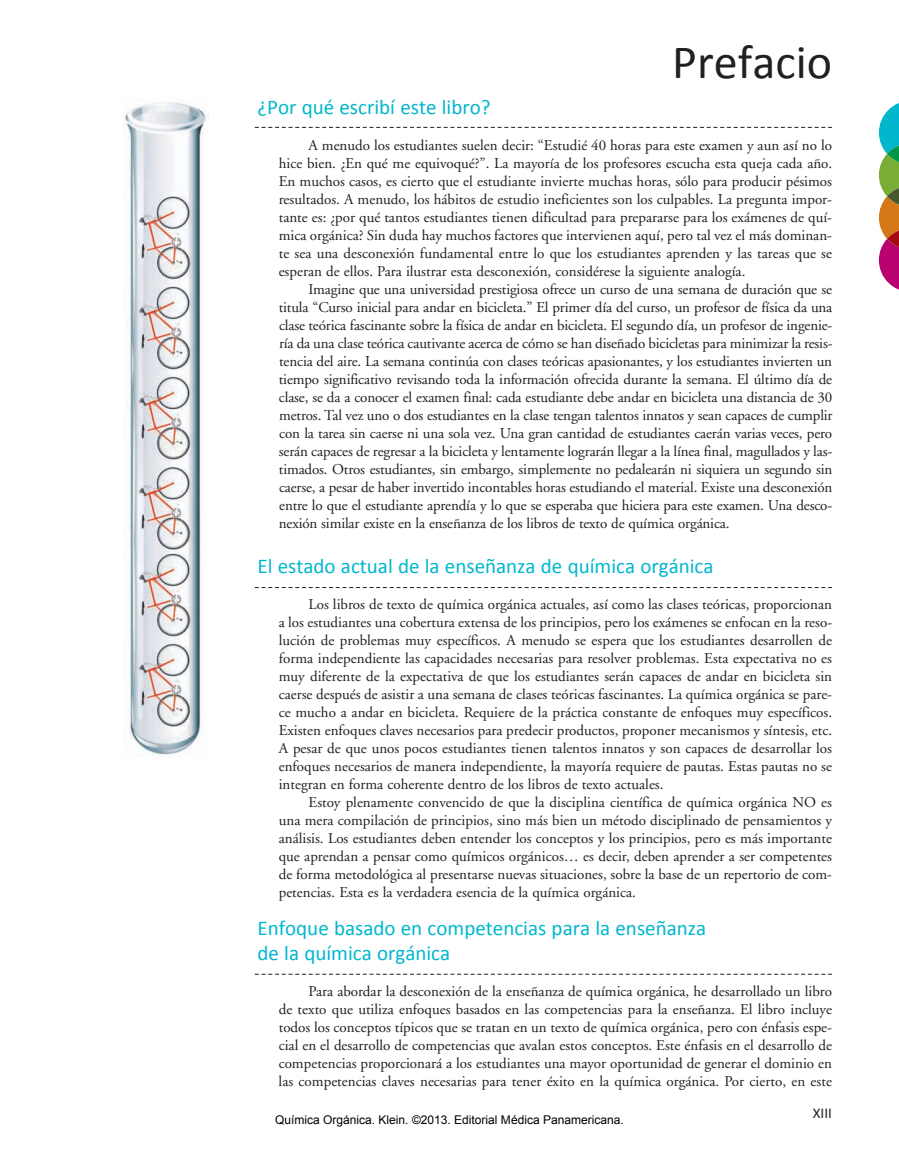
<style>
.page{position:relative;width:899px;height:1167px;background:#fff}
.page>*{position:absolute;margin:0;border:0;box-sizing:border-box;transform-origin:0 0}
.t1{font:48px "Calibri";color:#231f20}
.t2{font:21px/25.2px "Calibri";color:#00b7ce}
.t3{font:15px/18px "Adobe Garamond";color:#231f20;text-align:justify}
.t4{font:15px "Calibri";color:#231f20}
.t5{font:12px "Arial";color:#000}
</style>
<div class="page">
<img style="left:123px;top:102px;width:85px;height:653px">
<svg style="left:878px;top:103px;width:20px;height:187px"></svg>
<svg style="left:255px;top:127px;width:576px;height:1px"></svg>
<svg style="left:255px;top:587px;width:576px;height:1px"></svg>
<svg style="left:255px;top:974px;width:576px;height:1px"></svg>
<h1 class="t1" style="left:672px;top:32px;width:161px">Prefacio</h1>
<h2 class="t2" style="left:257px;top:94px;width:234px">¿Por qué escribí este libro?</h2>
<p class="t3" style="left:278px;top:138px;width:554px;text-indent:30px">A menudo los estudiantes suelen decir: “Estudié 40 horas para este examen y aun así no lo hice bien. ¿En qué me equivoqué?”. La mayoría de los profesores escucha esta queja cada año.<br>En muchos casos, es cierto que el estudiante invierte muchas horas, sólo para producir pésimos resultados. A menudo, los hábitos de estudio ineficientes son los culpables. La pregunta impor&shy;tante es: ¿por qué tantos estudiantes tienen dificultad para prepararse para los exámenes de quí&shy;mica orgánica? Sin duda hay muchos factores que intervienen aquí, pero tal vez el más dominan&shy;te sea una desconexión fundamental entre lo que los estudiantes aprenden y las tareas que se esperan de ellos. Para ilustrar esta desconexión, considérese la siguiente analogía.</p>
<p class="t3" style="left:279px;top:282px;width:555px;text-indent:30px">Imagine que una universidad prestigiosa ofrece un curso de una semana de duración que se titula “Curso inicial para andar en bicicleta.” El primer día del curso, un profesor de física da una clase teórica fascinante sobre la física de andar en bicicleta. El segundo día, un profesor de ingenie&shy;ría da una clase teórica cautivante acerca de cómo se han diseñado bicicletas para minimizar la resis&shy;tencia del aire. La semana continúa con clases teóricas apasionantes, y los estudiantes invierten un tiempo significativo revisando toda la información ofrecida durante la semana. El último día de clase, se da a conocer el examen final: cada estudiante debe andar en bicicleta una distancia de 30 metros. Tal vez uno o dos estudiantes en la clase tengan talentos innatos y sean capaces de cumplir con la tarea sin caerse ni una sola vez. Una gran cantidad de estudiantes caerán varias veces, pero serán capaces de regresar a la bicicleta y lentamente lograrán llegar a la línea final, magullados y las&shy;timados. Otros estudiantes, sin embargo, simplemente no pedalearán ni siquiera un segundo sin caerse, a pesar de haber invertido incontables horas estudiando el material. Existe una desconexión entre lo que el estudiante aprendía y lo que se esperaba que hiciera para este examen. Una desco&shy;nexión similar existe en la enseñanza de los libros de texto de química orgánica.</p>
<h2 class="t2" style="left:257px;top:553px;width:457px">El estado actual de la enseñanza de química orgánica</h2>
<p class="t3" style="left:278px;top:597px;width:554px;text-indent:30px">Los libros de texto de química orgánica actuales, así como las clases teóricas, proporcionan a los estudiantes una cobertura extensa de los principios, pero los exámenes se enfocan en la reso&shy;lución de problemas muy específicos. A menudo se espera que los estudiantes desarrollen de forma independiente las capacidades necesarias para resolver problemas. Esta expectativa no es muy diferente de la expectativa de que los estudiantes serán capaces de andar en bicicleta sin caerse después de asistir a una semana de clases teóricas fascinantes. La química orgánica se pare&shy;ce mucho a andar en bicicleta. Requiere de la práctica constante de enfoques muy específicos.<br>Existen enfoques claves necesarios para predecir productos, proponer mecanismos y síntesis, etc.<br>A pesar de que unos pocos estudiantes tienen talentos innatos y son capaces de desarrollar los enfoques necesarios de manera independiente, la mayoría requiere de pautas. Estas pautas no se integran en forma coherente dentro de los libros de texto actuales.</p>
<p class="t3" style="left:278px;top:795px;width:554px;text-indent:30px">Estoy plenamente convencido de que la disciplina científica de química orgánica NO es una mera compilación de principios, sino más bien un método disciplinado de pensamientos y análisis. Los estudiantes deben entender los conceptos y los principios, pero es más importante que aprendan a pensar como químicos orgánicos… es decir, deben aprender a ser competentes de forma metodológica al presentarse nuevas situaciones, sobre la base de un repertorio de com&shy;petencias. Esta es la verdadera esencia de la química orgánica.</p>
<h2 class="t2" style="left:257px;top:915px;width:450px">Enfoque basado en competencias para la enseñanza de la química orgánica</h2>
<p class="t3" style="left:278px;top:984px;width:554px;text-indent:30px">Para abordar la desconexión de la enseñanza de química orgánica, he desarrollado un libro de texto que utiliza enfoques basados en las competencias para la enseñanza. El libro incluye todos los conceptos típicos que se tratan en un texto de química orgánica, pero con énfasis espe&shy;cial en el desarrollo de competencias que avalan estos conceptos. Este énfasis en el desarrollo de competencias proporcionará a los estudiantes una mayor oportunidad de generar el dominio en las competencias claves necesarias para tener éxito en la química orgánica. Por cierto, en este</p>
<p class="t4" style="left:812px;top:1103px;width:21px">XIII</p>
<p class="t5" style="left:275px;top:1111px;width:350px">Química Orgánica. Klein. ©2013. Editorial Médica Panamericana.</p>
</div>
